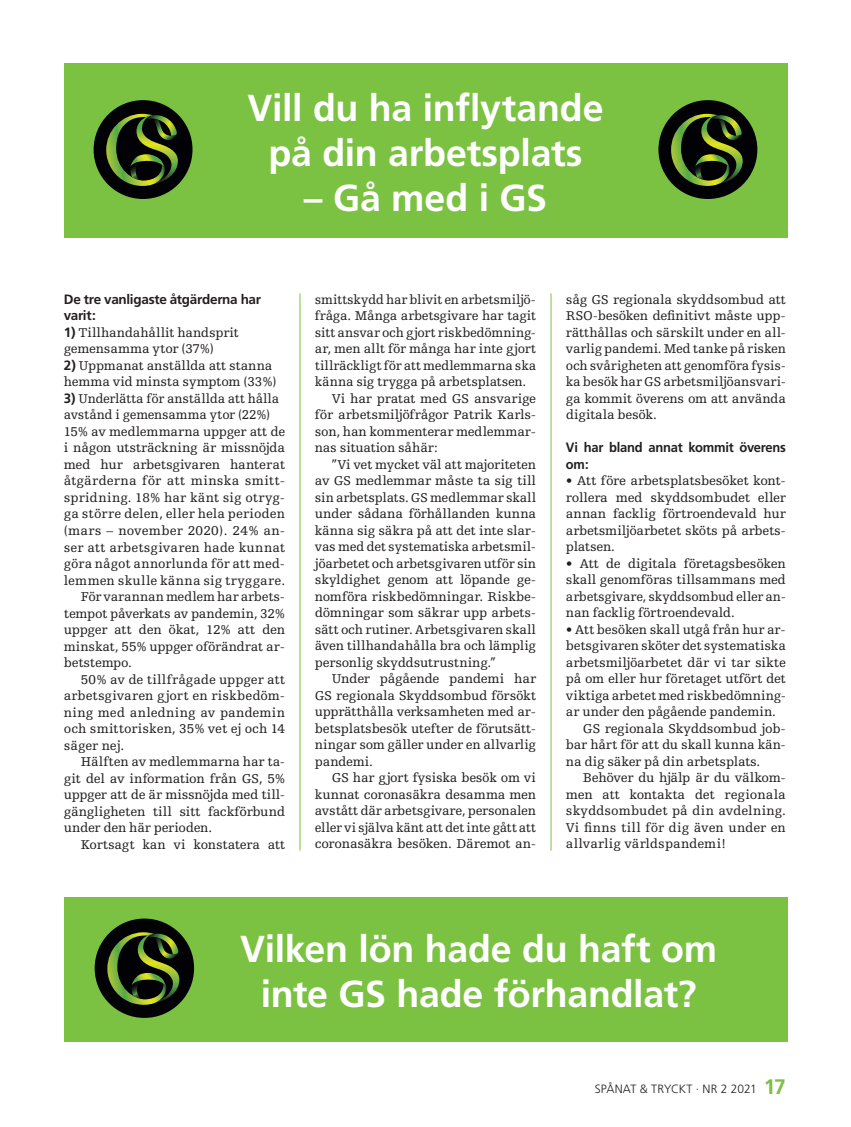
<style>
.page{position:relative;width:851px;height:1127px;background:#fff}
.page>*{position:absolute;margin:0;border:0;box-sizing:border-box;transform-origin:0 0}
.t1{font:700 37.5px/45px "Frutiger";letter-spacing:-.01em;color:#fff;text-align:center}
.t2{font:13.5px/16.5px "Egyptienne F";letter-spacing:-.01em;color:#231f20;text-align:justify}
.t3{font:13.5px "Egyptienne F";letter-spacing:.01em;color:#231f20}
.t4{font:13.5px "Egyptienne F";letter-spacing:.015em;color:#231f20}
.t5{font:700 13.5px/16.5px "Frutiger";letter-spacing:-.02em;color:#231f20}
.t6{font:700 13.5px/16.5px "Frutiger";letter-spacing:-.02em;color:#231f20;scale:.96 1}
.t7{font:300 12px "Frutiger";letter-spacing:-.01em;color:#231f20}
.s1{font-family:"Frutiger";font-weight:700}
.s2{font-weight:700;font-size:21px;color:#7bc142}
</style>
<div class="page">
<hr style="left:299px;top:293px;width:1px;height:557px;background:#7bc142">
<hr style="left:550px;top:293px;width:1px;height:557px;background:#7bc142">
<div style="left:64px;top:64px;width:723px;height:174px;background:#7bc142"></div>
<div style="left:94px;top:100px;width:98px;height:99px;background:#020105;border-radius:50%"></div>
<svg style="left:106px;top:114px;width:72px;height:72px"></svg>
<div style="left:658px;top:100px;width:99px;height:99px;background:#020105;border-radius:50%"></div>
<svg style="left:671px;top:114px;width:71px;height:72px"></svg>
<div style="left:64px;top:897px;width:723px;height:145px;background:#7bc142"></div>
<div style="left:95px;top:918px;width:99px;height:100px;background:#020105;border-radius:50%"></div>
<svg style="left:107px;top:932px;width:72px;height:73px"></svg>
<h1 class="t1" style="left:247px;top:85px;width:357px">Vill du ha inflytande på din arbetsplats</h1>
<h1 class="t1" style="left:304px;top:175px;width:245px">– Gå med i GS</h1>
<p class="t5" style="left:64px;top:291px;width:199px">De tre vanligaste åtgärderna har varit:</p>
<p class="t2" style="left:64px;top:324px;width:176px"><span class="s1">1)</span> Tillhandahållit handsprit gemensamma ytor (37%)</p>
<p class="t2" style="left:64px;top:357px;width:214px"><span class="s1">2)</span> Uppmanat anställda att stanna hemma vid minsta symptom (33%)</p>
<p class="t2" style="left:64px;top:390px;width:217px"><span class="s1">3)</span> Underlätta för anställda att hålla</p>
<p class="t2" style="left:64px;top:407px;width:208px">avstånd i gemensamma ytor (22%)</p>
<p class="t2" style="left:64px;top:423px;width:223px">15% av medlemmarna uppger att de</p>
<p class="t2" style="left:64px;top:440px;width:223px">i någon utsträckning är missnöjda</p>
<p class="t2" style="left:64px;top:456px;width:223px">med hur arbetsgivaren hanterat</p>
<p class="t3" style="left:64px;top:474px;width:223px">åtgärderna för att minska smitt-</p>
<p class="t3" style="left:64px;top:490px;width:223px">spridning. 18% har känt sig otryg-</p>
<p class="t2" style="left:64px;top:506px;width:223px">ga större delen, eller hela perioden</p>
<p class="t4" style="left:64px;top:523px;width:223px">(mars – november 2020). 24% an-</p>
<p class="t3" style="left:64px;top:540px;width:223px">ser att arbetsgivaren hade kunnat</p>
<p class="t2" style="left:64px;top:555px;width:223px">göra något annorlunda för att med-</p>
<p class="t4" style="left:64px;top:573px;width:223px">lemmen skulle känna sig tryggare.</p>
<p class="t2" style="left:81px;top:588px;width:206px">För varannan medlem har arbets-</p>
<p class="t2" style="left:64px;top:605px;width:223px">tempot påverkats av pandemin, 32%</p>
<p class="t2" style="left:64px;top:621px;width:223px">uppger att den ökat, 12% att den</p>
<p class="t2" style="left:64px;top:638px;width:223px">minskat, 55% uppger oförändrat ar-</p>
<p class="t2" style="left:64px;top:654px;width:70px">betstempo.</p>
<p class="t2" style="left:81px;top:671px;width:206px">50% av de tillfrågade uppger att</p>
<p class="t2" style="left:64px;top:687px;width:223px">arbetsgivaren gjort en riskbedöm-</p>
<p class="t2" style="left:64px;top:704px;width:223px">ning med anledning av pandemin</p>
<p class="t2" style="left:64px;top:720px;width:223px">och smittorisken, 35% vet ej och 14</p>
<p class="t2" style="left:64px;top:737px;width:62px">säger nej.</p>
<p class="t2" style="left:81px;top:753px;width:206px">Hälften av medlemmarna har ta-</p>
<p class="t2" style="left:64px;top:770px;width:223px">git del av information från GS, 5%</p>
<p class="t2" style="left:64px;top:786px;width:223px">uppger att de är missnöjda med till-</p>
<p class="t2" style="left:64px;top:803px;width:223px">gängligheten till sitt fackförbund</p>
<p class="t2" style="left:64px;top:819px;width:150px">under den här perioden.</p>
<p class="t2" style="left:81px;top:836px;width:206px">Kortsagt kan vi konstatera att</p>
<p class="t2" style="left:315px;top:291px;width:223px">smittskydd har blivit en arbetsmiljö-</p>
<p class="t2" style="left:315px;top:308px;width:223px">fråga. Många arbetsgivare har tagit</p>
<p class="t2" style="left:315px;top:324px;width:223px">sitt ansvar och gjort riskbedömning-</p>
<p class="t2" style="left:315px;top:341px;width:223px">ar, men allt för många har inte gjort</p>
<p class="t2" style="left:315px;top:357px;width:223px">tillräckligt för att medlemmarna ska</p>
<p class="t2" style="left:315px;top:374px;width:213px">känna sig trygga på arbetsplatsen.</p>
<p class="t2" style="left:332px;top:390px;width:206px">Vi har pratat med GS ansvarige</p>
<p class="t2" style="left:315px;top:407px;width:223px">för arbetsmiljöfrågor Patrik Karls-</p>
<p class="t2" style="left:315px;top:423px;width:223px">son, han kommenterar medlemmar-</p>
<p class="t2" style="left:315px;top:440px;width:124px">nas situation såhär:</p>
<p class="t2" style="left:332px;top:456px;width:206px">”Vi vet mycket väl att majoriteten</p>
<p class="t2" style="left:315px;top:473px;width:223px">av GS medlemmar måste ta sig till</p>
<p class="t2" style="left:315px;top:489px;width:223px">sin arbetsplats. GS medlemmar skall</p>
<p class="t2" style="left:315px;top:506px;width:223px">under sådana förhållanden kunna</p>
<p class="t2" style="left:315px;top:522px;width:223px">känna sig säkra på att det inte slar-</p>
<p class="t2" style="left:315px;top:539px;width:223px">vas med det systematiska arbetsmil-</p>
<p class="t2" style="left:315px;top:555px;width:223px">jöarbetet och arbetsgivaren utför sin</p>
<p class="t2" style="left:315px;top:572px;width:223px">skyldighet genom att löpande ge-</p>
<p class="t2" style="left:315px;top:588px;width:223px">nomföra riskbedömningar. Riskbe-</p>
<p class="t2" style="left:315px;top:605px;width:223px">dömningar som säkrar upp arbets-</p>
<p class="t2" style="left:315px;top:621px;width:223px">sätt och rutiner. Arbetsgivaren skall</p>
<p class="t2" style="left:315px;top:638px;width:223px">även tillhandahålla bra och lämplig</p>
<p class="t2" style="left:315px;top:654px;width:182px">personlig skyddsutrustning.”</p>
<p class="t2" style="left:332px;top:671px;width:206px">Under pågående pandemi har</p>
<p class="t2" style="left:315px;top:687px;width:223px">GS regionala Skyddsombud försökt</p>
<p class="t2" style="left:315px;top:704px;width:223px">upprätthålla verksamheten med ar-</p>
<p class="t2" style="left:315px;top:720px;width:223px">betsplatsbesök utefter de förutsätt-</p>
<p class="t2" style="left:315px;top:737px;width:223px">ningar som gäller under en allvarlig</p>
<p class="t2" style="left:315px;top:753px;width:60px">pandemi.</p>
<p class="t2" style="left:332px;top:770px;width:206px">GS har gjort fysiska besök om vi</p>
<p class="t2" style="left:315px;top:786px;width:223px">kunnat coronasäkra desamma men</p>
<p class="t2" style="left:315px;top:803px;width:223px">avstått där arbetsgivare, personalen</p>
<p class="t2" style="left:315px;top:819px;width:223px">eller vi själva känt att det inte gått att</p>
<p class="t2" style="left:315px;top:836px;width:223px">coronasäkra besöken. Däremot an-</p>
<p class="t2" style="left:566px;top:291px;width:221px">såg GS regionala skyddsombud att RSO-besöken definitivt måste upp&shy;rätthållas och särskilt under en all&shy;varlig pandemi. Med tanke på risken och svårigheten att genomföra fysis&shy;ka besök har GS arbetsmiljöansvari&shy;ga kommit överens om att använda digitala besök.</p>
<p class="t6" style="left:566px;top:439px;width:231px">Vi har bland annat kommit överens om:</p>
<p class="t2" style="left:566px;top:473px;width:221px">• Att före arbetsplatsbesöket kont&shy;rollera med skyddsombudet eller annan facklig förtroendevald hur arbetsmiljöarbetet sköts på arbets&shy;platsen.</p>
<p class="t2" style="left:566px;top:555px;width:221px">• Att de digitala företagsbesöken skall genomföras tillsammans med arbetsgivare, skyddsombud eller an&shy;nan facklig förtroendevald.</p>
<p class="t2" style="left:566px;top:621px;width:221px">• Att besöken skall utgå från hur ar-</p>
<p class="t2" style="left:566px;top:638px;width:221px">betsgivaren sköter det systematiska</p>
<p class="t2" style="left:566px;top:654px;width:221px">arbetsmiljöarbetet där vi tar sikte</p>
<p class="t2" style="left:566px;top:671px;width:221px">på om eller hur företaget utfört det</p>
<p class="t2" style="left:566px;top:687px;width:221px">viktiga arbetet med riskbedömning-</p>
<p class="t2" style="left:566px;top:704px;width:211px">ar under den pågående pandemin.</p>
<p class="t2" style="left:583px;top:720px;width:204px">GS regionala Skyddsombud job-</p>
<p class="t2" style="left:566px;top:737px;width:221px">bar hårt för att du skall kunna kän-</p>
<p class="t2" style="left:566px;top:753px;width:196px">na dig säker på din arbetsplats.</p>
<p class="t2" style="left:583px;top:770px;width:204px">Behöver du hjälp är du välkom-</p>
<p class="t2" style="left:566px;top:786px;width:221px">men att kontakta det regionala</p>
<p class="t2" style="left:566px;top:803px;width:221px">skyddsombudet på din avdelning.</p>
<p class="t2" style="left:566px;top:819px;width:221px">Vi finns till för dig även under en</p>
<p class="t2" style="left:566px;top:836px;width:161px">allvarlig världspandemi!</p>
<h1 class="t1" style="left:240px;top:926px;width:478px">Vilken lön hade du haft om inte GS hade förhandlat?</h1>
<p class="t7" style="left:594px;top:1082px;width:193px">SPÅNAT &amp; TRYCKT · NR 2 2021 <span class="s2">17</span></p>
</div>
